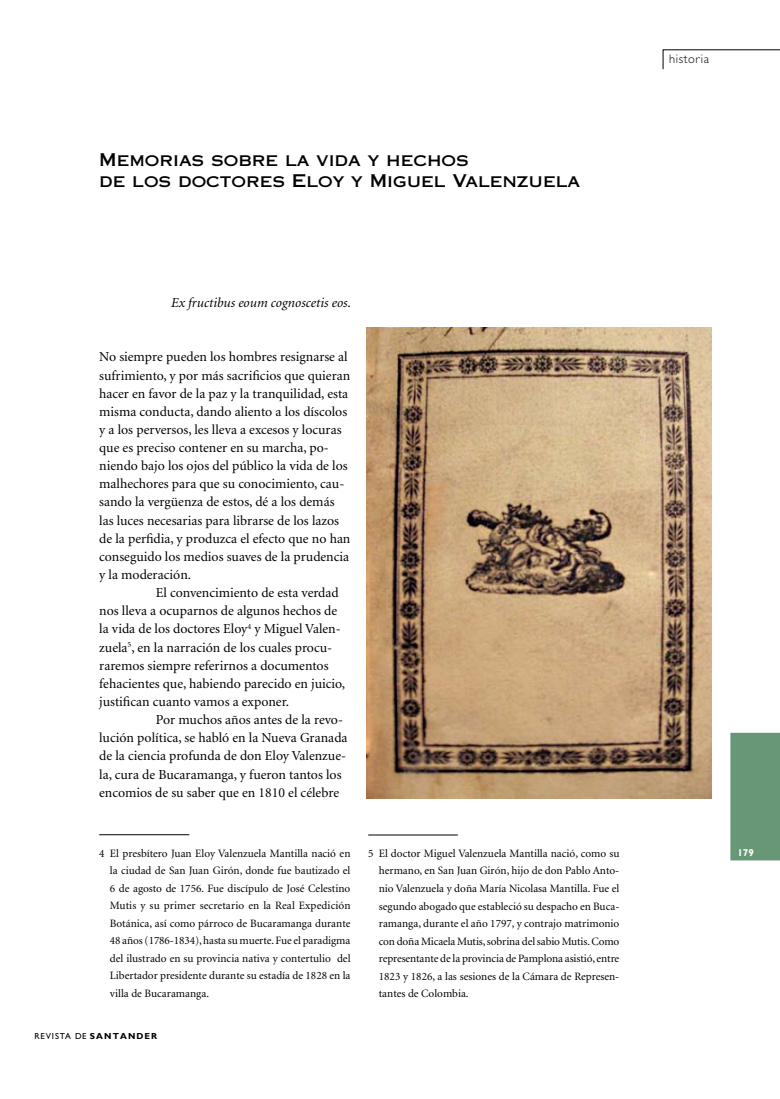
<style>
.page{position:relative;width:780px;height:1099px;background:#fff}
.page>*{position:absolute;margin:0;border:0;box-sizing:border-box;transform-origin:0 0}
.t1{font:17.5px/21px "Copperplate Thirty One AB";color:#000}
.t2{font:13.75px "Minion";color:#000}
.t3{font:italic 13.75px "Minion";color:#000}
.t4{font:300 12.5px "Gill Sans";color:#000}
.t5{font:11.25px/17.5px "Minion";color:#000;text-align:justify}
.t6{font:700 10px "Gill Sans";color:#fff}
.t7{font:8.75px "Gill Sans";letter-spacing:.1em;color:#000}
.s1{font-style:normal}
.s2{font-weight:700}
</style>
<div class="page">
<div style="left:730px;top:732px;width:49px;height:128px;background:#679776"></div>
<svg style="left:662px;top:50px;width:117px;height:20px"></svg>
<hr style="left:99px;top:834px;width:90px;height:1px;background:#000">
<img style="left:367px;top:328px;width:344px;height:470px">
<hr style="left:368px;top:834px;width:90px;height:1px;background:#000">
<p class="t1" style="left:99px;top:150px;width:482px">Memorias sobre la vida y hechos<br>de los doctores Eloy y Miguel Valenzuela</p>
<p class="t3" style="left:171px;top:296px;width:181px">Ex fructibus eoum cognoscetis eos<span class="s1">.</span></p>
<p class="t2" style="left:99px;top:350px;width:250px">No siempre pueden los hombres resignarse al</p>
<p class="t2" style="left:99px;top:368px;width:252px">sufrimiento, y por más sacrificios que quieran</p>
<p class="t2" style="left:99px;top:386px;width:250px">hacer en favor de la paz y la tranquilidad, esta</p>
<p class="t2" style="left:99px;top:404px;width:249px">misma conducta, dando aliento a los díscolos</p>
<p class="t2" style="left:99px;top:423px;width:244px">y a los perversos, les lleva a excesos y locuras</p>
<p class="t2" style="left:99px;top:441px;width:231px">que es preciso contener en su marcha, po-</p>
<p class="t2" style="left:99px;top:459px;width:250px">niendo bajo los ojos del público la vida de los</p>
<p class="t2" style="left:99px;top:477px;width:247px">malhechores para que su conocimiento, cau-</p>
<p class="t2" style="left:99px;top:495px;width:237px">sando la vergüenza de estos, dé a los demás</p>
<p class="t2" style="left:99px;top:513px;width:241px">las luces necesarias para librarse de los lazos</p>
<p class="t2" style="left:99px;top:531px;width:253px">de la perfidia, y produzca el efecto que no han</p>
<p class="t2" style="left:99px;top:549px;width:251px">conseguido los medios suaves de la prudencia</p>
<p class="t2" style="left:99px;top:568px;width:93px">y la moderación.</p>
<p class="t2" style="left:156px;top:586px;width:184px">El convencimiento de esta verdad</p>
<p class="t2" style="left:99px;top:604px;width:239px">nos lleva a ocuparnos de algunos hechos de</p>
<p class="t2" style="left:99px;top:622px;width:243px">la vida de los doctores Eloy<sup>4</sup> y Miguel Valen-</p>
<p class="t2" style="left:99px;top:640px;width:234px">zuela<sup>5</sup>, en la narración de los cuales procu-</p>
<p class="t2" style="left:99px;top:658px;width:231px">raremos siempre referirnos a documentos</p>
<p class="t2" style="left:99px;top:676px;width:247px">fehacientes que, habiendo parecido en juicio,</p>
<p class="t2" style="left:99px;top:694px;width:191px">justifican cuanto vamos a exponer.</p>
<p class="t2" style="left:156px;top:713px;width:188px">Por muchos años antes de la revo-</p>
<p class="t2" style="left:99px;top:731px;width:250px">lución política, se habló en la Nueva Granada</p>
<p class="t2" style="left:99px;top:749px;width:248px">de la ciencia profunda de don Eloy Valenzue-</p>
<p class="t2" style="left:99px;top:767px;width:244px">la, cura de Bucaramanga, y fueron tantos los</p>
<p class="t2" style="left:99px;top:785px;width:241px">encomios de su saber que en 1810 el célebre</p>
<p class="t5" style="left:110px;top:844px;width:242px;text-indent:-11px">4 El presbítero Juan Eloy Valenzuela Mantilla nació en la ciudad de San Juan Girón, donde fue bautizado el 6 de agosto de 1756. Fue discípulo de José Celestino Mutis y su primer secretario en la Real Expedición Botánica, así como párroco de Bucaramanga durante 48 años (1786-1834), hasta su muerte. Fue el paradigma del ilustrado en su provincia nativa y contertulio del Libertador presidente durante su estadía de 1828 en la villa de Bucaramanga.</p>
<p class="t5" style="left:379px;top:845px;width:242px;text-indent:-11px">5 El doctor Miguel Valenzuela Mantilla nació, como su hermano, en San Juan Girón, hijo de don Pablo Anto&shy;nio Valenzuela y doña María Nicolasa Mantilla. Fue el segundo abogado que estableció su despacho en Buca&shy;ramanga, durante el año 1797, y contrajo matrimonio con doña Micaela Mutis, sobrina del sabio Mutis. Como representante de la provincia de Pamplona asistió, entre 1823 y 1826, a las sesiones de la Cámara de Represen&shy;tantes de Colombia.</p>
<p class="t7" style="left:34px;top:1031px;width:124px">REVISTA DE <span class="s2">SANTANDER</span></p>
<p class="t4" style="left:669px;top:52px;width:41px">historia</p>
<p class="t6" style="left:737px;top:846px;width:18px">179</p>
</div>
